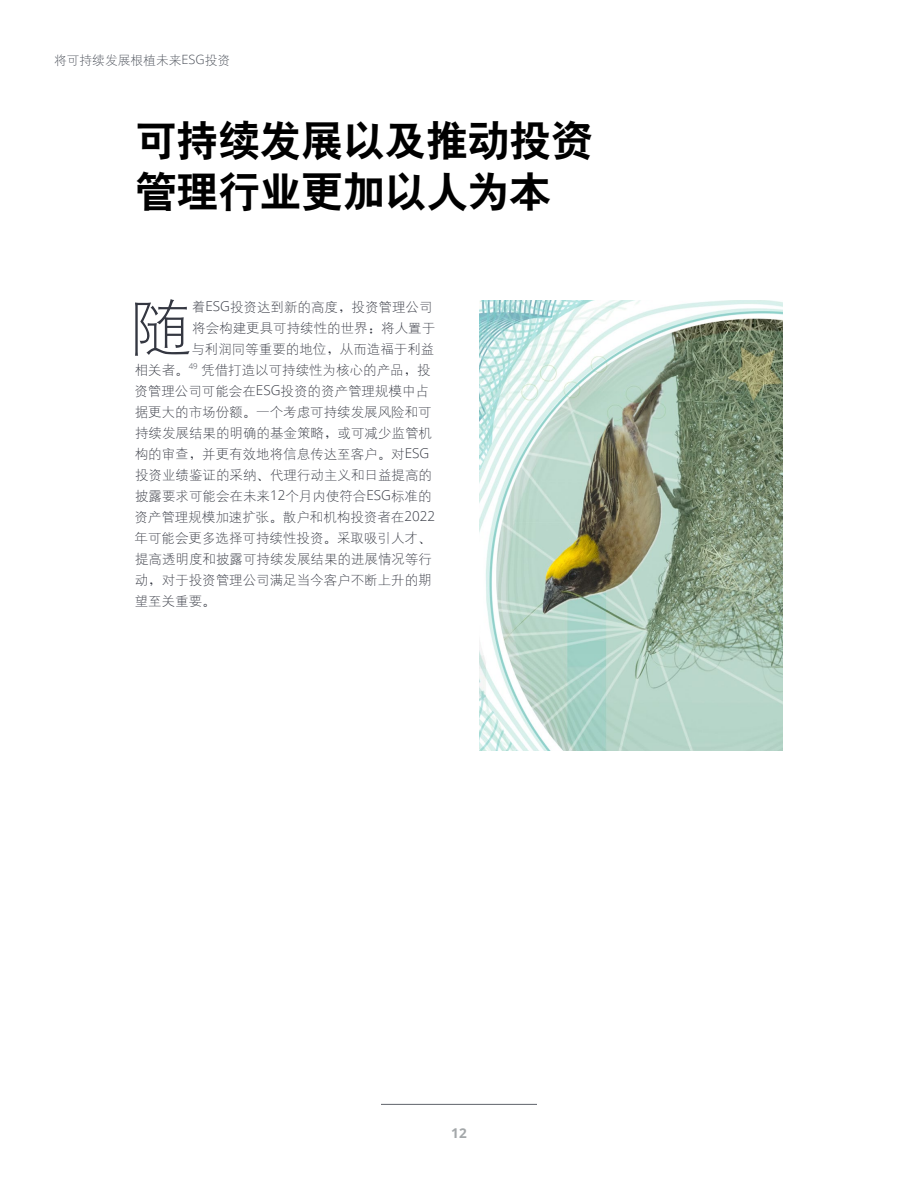
<style>
.page{position:relative;width:918px;height:1188px;background:#fff}
.page>*{position:absolute;margin:0;border:0;box-sizing:border-box;transform-origin:0 0}
.t1{font:62.85px "H Yg 1 gj";color:#343741}
.t2{font:42px/51px "H Yb 2 gj";letter-spacing:-.01em;color:#000}
.t3{font:13.5px "H Yg 1 gj";color:#343741}
.t4{font:700 13.5px "Open Sans";color:#a3a7a9}
.t5{font:12.75px "H Yg 1 gj";color:#474c55}
.s1{font-family:"Open Sans";font-weight:300}
.s2{font-family:"H Ya 6 gj"}
</style>
<div class="page">
<hr style="left:381px;top:1104px;width:156px;height:1px;background:#5f636a">
<img style="left:480px;top:300px;width:303px;height:450px">
<p class="t5" style="left:54px;top:53px;width:178px">将可持续发展根植未来<span class="s1">ESG</span>投资</p>
<h2 class="t2" style="left:135px;top:115px;width:459px">可持续发展以及推动投资管理行业更加以人为本</h2>
<h1 class="t1" style="left:130px;top:295px;width:64px">随</h1>
<p class="t3" style="left:192px;top:300px;width:242px">着<span class="s1">ESG</span>投资达到新的高度<span class="s2">，</span>投资管理公司</p>
<p class="t3" style="left:192px;top:321px;width:245px">将会构建更具可持续性的世界<span class="s2">：</span>将人置于</p>
<p class="t3" style="left:191px;top:342px;width:244px">与利润同等重要的地位<span class="s2">，</span>从而造福于利益</p>
<p class="t3" style="left:135px;top:363px;width:298px">相关者<span class="s2">。</span><sup>49</sup> 凭借打造以可持续性为核心的产品<span class="s2">，</span>投</p>
<p class="t3" style="left:134px;top:384px;width:296px">资管理公司可能会在<span class="s1">ESG</span>投资的资产管理规模中占</p>
<p class="t3" style="left:135px;top:405px;width:298px">据更大的市场份额<span class="s2">。</span>一个考虑可持续发展风险和可</p>
<p class="t3" style="left:135px;top:426px;width:299px">持续发展结果的明确的基金策略<span class="s2">，</span>或可减少监管机</p>
<p class="t3" style="left:135px;top:447px;width:296px">构的审查<span class="s2">，</span>并更有效地将信息传达至客户<span class="s2">。</span>对<span class="s1">ESG</span></p>
<p class="t3" style="left:135px;top:468px;width:298px">投资业绩鉴证的采纳<span class="s2">、</span>代理行动主义和日益提高的</p>
<p class="t3" style="left:135px;top:489px;width:298px">披露要求可能会在未来<span class="s1">12</span>个月内使符合<span class="s1">ESG</span>标准的</p>
<p class="t3" style="left:134px;top:510px;width:302px">资产管理规模加速扩张<span class="s2">。</span>散户和机构投资者在<span class="s1">2022</span></p>
<p class="t3" style="left:135px;top:531px;width:299px">年可能会更多选择可持续性投资<span class="s2">。</span>采取吸引人才<span class="s2">、</span></p>
<p class="t3" style="left:135px;top:552px;width:298px">提高透明度和披露可持续发展结果的进展情况等行</p>
<p class="t3" style="left:135px;top:573px;width:299px">动<span class="s2">，</span>对于投资管理公司满足当今客户不断上升的期</p>
<p class="t3" style="left:135px;top:594px;width:82px">望至关重要<span class="s2">。</span></p>
<p class="t4" style="left:451px;top:1123px;width:17px">12</p>
</div>
